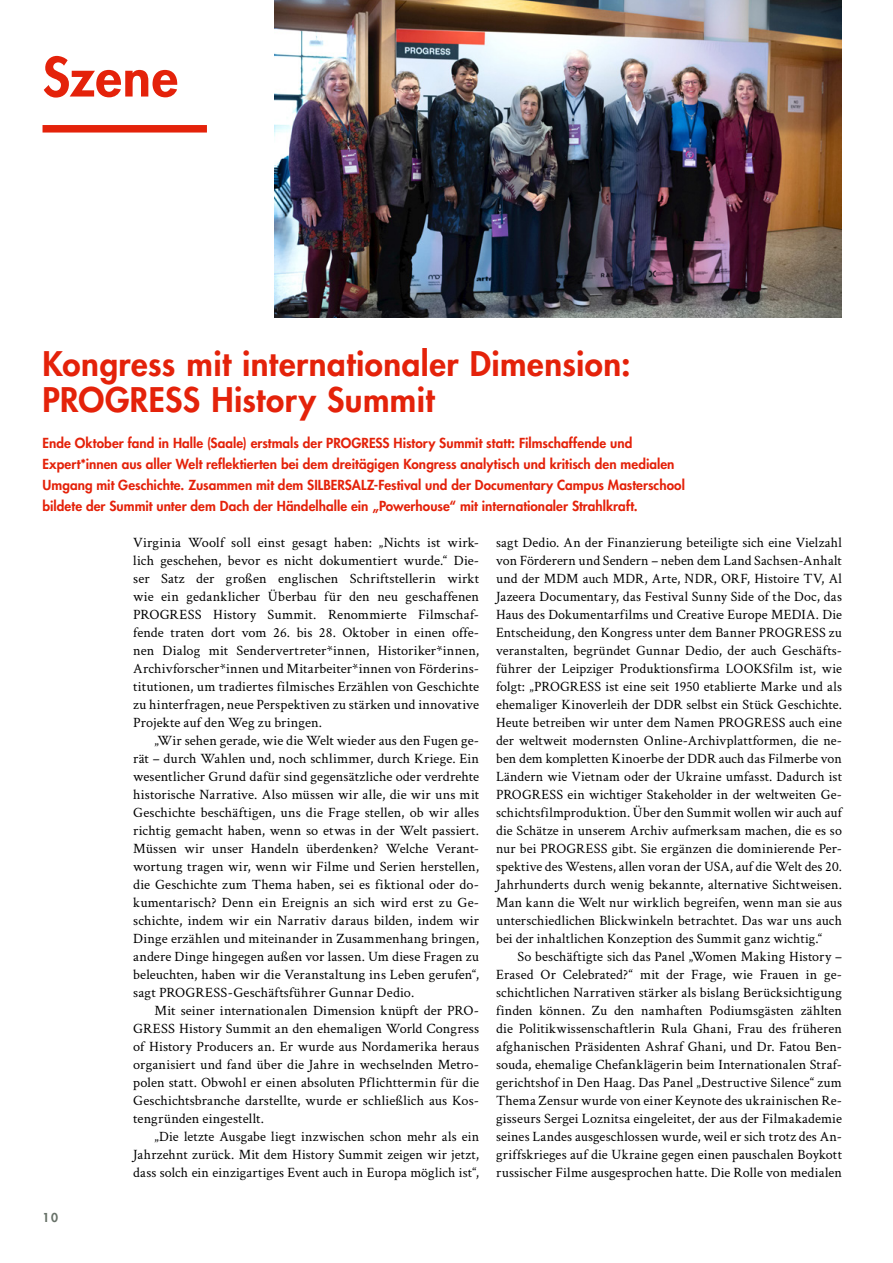
<style>
.page{position:relative;width:893px;height:1263px;background:#fff}
.page>*{position:absolute;margin:0;border:0;box-sizing:border-box;transform-origin:0 0}
.t1{font:800 52.5px "Futura Std";letter-spacing:.01em;color:#e4220a}
.t2{font:800 33px/36px "Futura Std";letter-spacing:.015em;color:#e4220a}
.t3{font:14.25px/18px "Crimson Text";letter-spacing:.01em;color:#000;text-align:justify}
.t4{font:800 13.5px/21px "Futura Std";letter-spacing:.005em;color:#e4220a}
.t5{font:800 12px "Futura Std";color:#677168}
</style>
<div class="page">
<div style="left:43px;top:125px;width:164px;height:8px;background:#e4220a"></div>
<img style="left:275px;top:0;width:567px;height:317px">
<h1 class="t1" style="left:43px;top:44px;width:137px">Szene</h1>
<h2 class="t2" style="left:43px;top:346px;width:590px">Kongress mit internationaler Dimension:<br>PROGRESS History Summit</h2>
<p class="t4" style="left:43px;top:432px;width:644px">Ende Oktober fand in Halle (Saale) erstmals der PROGRESS History Summit statt: Filmschaffende und Expert*innen aus aller Welt reflektierten bei dem dreitägigen Kongress analytisch und kritisch den medialen Umgang mit Geschichte. Zusammen mit dem SILBERSALZ-Festival und der Documentary Campus Masterschool bildete der Summit unter dem Dach der Händelhalle ein „Powerhouse“ mit internationaler Strahlkraft.</p>
<p class="t3" style="left:133px;top:532px;width:347px">Virginia Woolf soll einst gesagt haben: „Nichts ist wirk&shy;lich geschehen, bevor es nicht dokumentiert wurde.“ Die&shy;ser Satz der großen englischen Schriftstellerin wirkt wie ein gedanklicher Überbau für den neu geschaffenen PROGRESS History Summit. Renommierte Filmschaf&shy;fende traten dort vom 26. bis 28. Oktober in einen offe&shy;nen Dialog mit Sendervertreter*innen, Historiker*innen, Archivforscher*innen und Mitarbeiter*innen von Förderins&shy;titutionen, um tradiertes filmisches Erzählen von Geschichte zu hinterfragen, neue Perspektiven zu stärken und innovative Projekte auf den Weg zu bringen.</p>
<p class="t3" style="left:133px;top:730px;width:347px;text-indent:21px">„Wir sehen gerade, wie die Welt wieder aus den Fugen ge&shy;rät – durch Wahlen und, noch schlimmer, durch Kriege. Ein wesentlicher Grund dafür sind gegensätzliche oder verdrehte historische Narrative. Also müssen wir alle, die wir uns mit Geschichte beschäftigen, uns die Frage stellen, ob wir alles richtig gemacht haben, wenn so etwas in der Welt passiert.<br>Müssen wir unser Handeln überdenken? Welche Verant&shy;wortung tragen wir, wenn wir Filme und Serien herstellen, die Geschichte zum Thema haben, sei es fiktional oder do&shy;kumentarisch? Denn ein Ereignis an sich wird erst zu Ge&shy;schichte, indem wir ein Narrativ daraus bilden, indem wir Dinge erzählen und miteinander in Zusammenhang bringen, andere Dinge hingegen außen vor lassen. Um diese Fragen zu beleuchten, haben wir die Veranstaltung ins Leben gerufen“, sagt PROGRESS-Geschäftsführer Gunnar Dedio.</p>
<p class="t3" style="left:133px;top:1000px;width:347px;text-indent:21px">Mit seiner internationalen Dimension knüpft der PRO-GRESS History Summit an den ehemaligen World Congress of History Producers an. Er wurde aus Nordamerika heraus organisiert und fand über die Jahre in wechselnden Metro&shy;polen statt. Obwohl er einen absoluten Pflichttermin für die Geschichtsbranche darstellte, wurde er schließlich aus Kos&shy;tengründen eingestellt.</p>
<p class="t3" style="left:133px;top:1126px;width:347px;text-indent:21px">„Die letzte Ausgabe liegt inzwischen schon mehr als ein Jahrzehnt zurück. Mit dem History Summit zeigen wir jetzt, dass solch ein einzigartiges Event auch in Europa möglich ist“,</p>
<p class="t3" style="left:496px;top:532px;width:347px">sagt Dedio. An der Finanzierung beteiligte sich eine Vielzahl von Förderern und Sendern – neben dem Land Sachsen-Anhalt und der MDM auch MDR, Arte, NDR, ORF, Histoire TV, Al Jazeera Documentary, das Festival Sunny Side of the Doc, das Haus des Dokumentarfilms und Creative Europe MEDIA. Die Entscheidung, den Kongress unter dem Banner PROGRESS zu veranstalten, begründet Gunnar Dedio, der auch Geschäfts&shy;führer der Leipziger Produktionsfirma LOOKSfilm ist, wie folgt: „PROGRESS ist eine seit 1950 etablierte Marke und als ehemaliger Kinoverleih der DDR selbst ein Stück Geschichte.<br>Heute betreiben wir unter dem Namen PROGRESS auch eine der weltweit modernsten Online-Archivplattformen, die ne&shy;ben dem kompletten Kinoerbe der DDR auch das Filmerbe von Ländern wie Vietnam oder der Ukraine umfasst. Dadurch ist PROGRESS ein wichtiger Stakeholder in der weltweiten Ge&shy;schichtsfilmproduktion. Über den Summit wollen wir auch auf die Schätze in unserem Archiv aufmerksam machen, die es so nur bei PROGRESS gibt. Sie ergänzen die dominierende Per&shy;spektive des Westens, allen voran der USA, auf die Welt des 20.<br>Jahrhunderts durch wenig bekannte, alternative Sichtweisen.<br>Man kann die Welt nur wirklich begreifen, wenn man sie aus unterschiedlichen Blickwinkeln betrachtet. Das war uns auch bei der inhaltlichen Konzeption des Summit ganz wichtig.“</p>
<p class="t3" style="left:496px;top:946px;width:347px;text-indent:21px">So beschäftigte sich das Panel „Women Making History – Erased Or Celebrated?“ mit der Frage, wie Frauen in ge&shy;schichtlichen Narrativen stärker als bislang Berücksichtigung finden können. Zu den namhaften Podiumsgästen zählten die Politikwissenschaftlerin Rula Ghani, Frau des früheren afghanischen Präsidenten Ashraf Ghani, und Dr. Fatou Ben&shy;souda, ehemalige Chefanklägerin beim Internationalen Straf&shy;gerichtshof in Den Haag. Das Panel „Destructive Silence“ zum Thema Zensur wurde von einer Keynote des ukrainischen Re&shy;gisseurs Sergei Loznitsa eingeleitet, der aus der Filmakademie seines Landes ausgeschlossen wurde, weil er sich trotz des An&shy;griffskrieges auf die Ukraine gegen einen pauschalen Boykott russischer Filme ausgesprochen hatte. Die Rolle von medialen</p>
<p class="t5" style="left:43px;top:1210px;width:17px">10</p>
</div>
